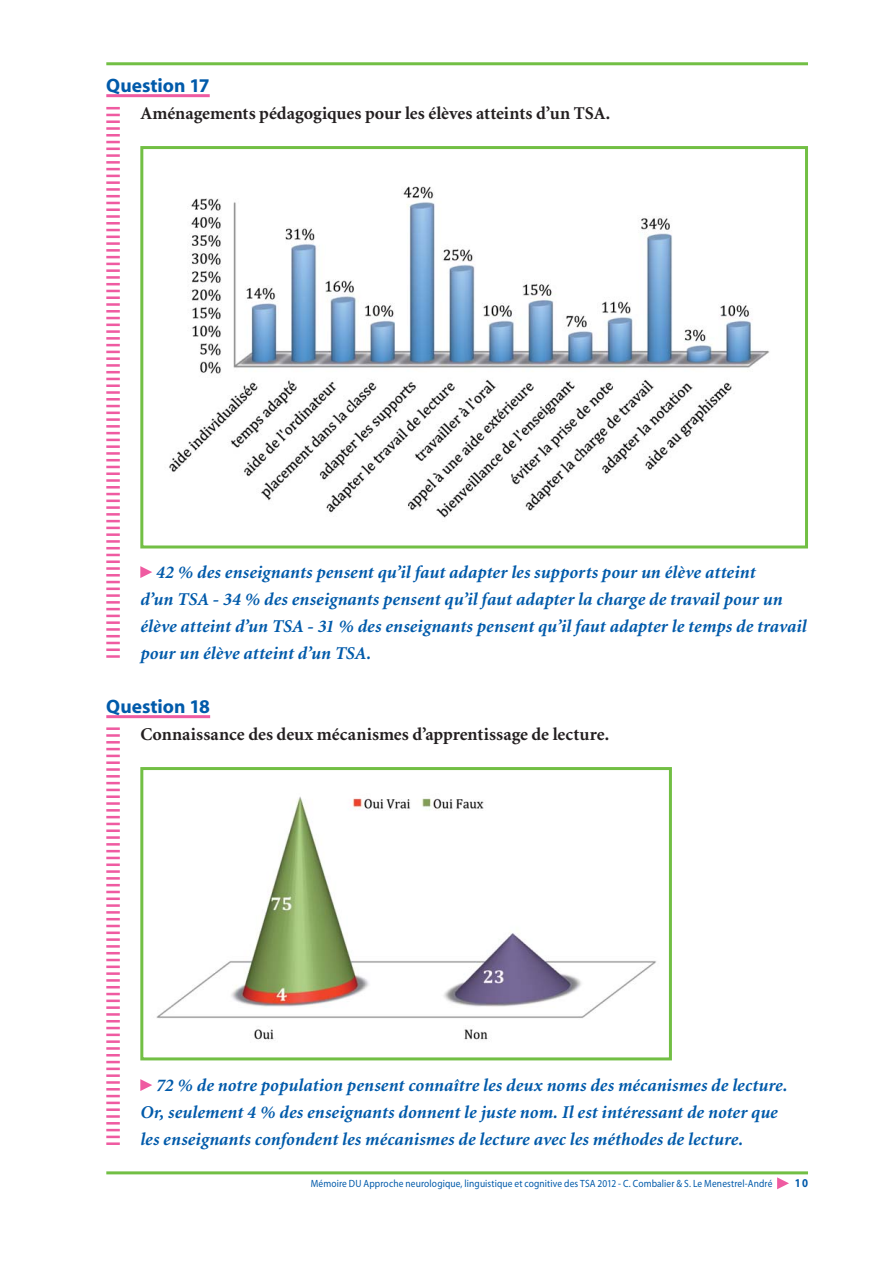
<style>
.page{position:relative;width:893px;height:1263px;background:#fff}
.page>*{position:absolute;margin:0;border:0;box-sizing:border-box;transform-origin:0 0}
.t1{font:700 19.5px "Myriad";color:#005aaa}
.t2{font:italic 700 18px/27px "Minion";color:#005aaa}
.t3{font:700 18px "Minion";color:#231f20}
.t4{font:700 12px "Myriad";color:#005aaa;scale:.9 1}
.t5{font:10.5px "Myriad";letter-spacing:.01em;color:#005aaa;scale:.9 1}
</style>
<div class="page">
<hr style="left:106px;top:1171px;width:702px;height:3px;background:#72bf44">
<svg style="left:777px;top:1177px;width:12px;height:12px"></svg>
<hr style="left:106px;top:62px;width:702px;height:3px;background:#72bf44">
<hr style="left:106px;top:94px;width:104px;height:3px;background:#ef5ba1">
<hr style="left:106px;top:715px;width:104px;height:3px;background:#ef5ba1">
<svg style="left:106px;top:107px;width:14px;height:9px"></svg>
<hr style="left:106px;top:120px;width:14px;height:3px;background:#ef5ba1">
<hr style="left:106px;top:127px;width:14px;height:3px;background:#ef5ba1">
<hr style="left:106px;top:134px;width:14px;height:3px;background:#ef5ba1">
<svg style="left:106px;top:141px;width:14px;height:9px"></svg>
<hr style="left:106px;top:154px;width:14px;height:3px;background:#ef5ba1">
<hr style="left:106px;top:161px;width:14px;height:3px;background:#ef5ba1">
<svg style="left:106px;top:168px;width:14px;height:9px"></svg>
<hr style="left:106px;top:181px;width:14px;height:3px;background:#ef5ba1">
<hr style="left:106px;top:188px;width:14px;height:3px;background:#ef5ba1">
<svg style="left:106px;top:195px;width:14px;height:9px"></svg>
<hr style="left:106px;top:208px;width:14px;height:3px;background:#ef5ba1">
<hr style="left:106px;top:215px;width:14px;height:3px;background:#ef5ba1">
<hr style="left:106px;top:222px;width:14px;height:3px;background:#ef5ba1">
<svg style="left:106px;top:229px;width:14px;height:9px"></svg>
<hr style="left:106px;top:242px;width:14px;height:3px;background:#ef5ba1">
<hr style="left:106px;top:249px;width:14px;height:3px;background:#ef5ba1">
<svg style="left:106px;top:256px;width:14px;height:9px"></svg>
<hr style="left:106px;top:269px;width:14px;height:3px;background:#ef5ba1">
<hr style="left:106px;top:276px;width:14px;height:3px;background:#ef5ba1">
<svg style="left:106px;top:283px;width:14px;height:9px"></svg>
<hr style="left:106px;top:296px;width:14px;height:3px;background:#ef5ba1">
<hr style="left:106px;top:303px;width:14px;height:3px;background:#ef5ba1">
<hr style="left:106px;top:310px;width:14px;height:3px;background:#ef5ba1">
<svg style="left:106px;top:317px;width:14px;height:9px"></svg>
<hr style="left:106px;top:330px;width:14px;height:3px;background:#ef5ba1">
<hr style="left:106px;top:337px;width:14px;height:3px;background:#ef5ba1">
<svg style="left:106px;top:344px;width:14px;height:9px"></svg>
<hr style="left:106px;top:357px;width:14px;height:3px;background:#ef5ba1">
<hr style="left:106px;top:364px;width:14px;height:3px;background:#ef5ba1">
<svg style="left:106px;top:371px;width:14px;height:9px"></svg>
<hr style="left:106px;top:384px;width:14px;height:3px;background:#ef5ba1">
<hr style="left:106px;top:391px;width:14px;height:3px;background:#ef5ba1">
<hr style="left:106px;top:398px;width:14px;height:3px;background:#ef5ba1">
<svg style="left:106px;top:405px;width:14px;height:9px"></svg>
<hr style="left:106px;top:418px;width:14px;height:3px;background:#ef5ba1">
<hr style="left:106px;top:425px;width:14px;height:3px;background:#ef5ba1">
<svg style="left:106px;top:432px;width:14px;height:9px"></svg>
<hr style="left:106px;top:445px;width:14px;height:3px;background:#ef5ba1">
<hr style="left:106px;top:452px;width:14px;height:3px;background:#ef5ba1">
<svg style="left:106px;top:459px;width:14px;height:9px"></svg>
<hr style="left:106px;top:472px;width:14px;height:3px;background:#ef5ba1">
<hr style="left:106px;top:479px;width:14px;height:3px;background:#ef5ba1">
<hr style="left:106px;top:486px;width:14px;height:3px;background:#ef5ba1">
<svg style="left:106px;top:493px;width:14px;height:9px"></svg>
<hr style="left:106px;top:506px;width:14px;height:3px;background:#ef5ba1">
<hr style="left:106px;top:513px;width:14px;height:3px;background:#ef5ba1">
<svg style="left:106px;top:520px;width:14px;height:9px"></svg>
<hr style="left:106px;top:533px;width:14px;height:3px;background:#ef5ba1">
<hr style="left:106px;top:540px;width:14px;height:3px;background:#ef5ba1">
<svg style="left:106px;top:547px;width:14px;height:9px"></svg>
<hr style="left:106px;top:560px;width:14px;height:3px;background:#ef5ba1">
<hr style="left:106px;top:567px;width:14px;height:3px;background:#ef5ba1">
<hr style="left:106px;top:574px;width:14px;height:3px;background:#ef5ba1">
<svg style="left:106px;top:581px;width:14px;height:9px"></svg>
<hr style="left:106px;top:594px;width:14px;height:3px;background:#ef5ba1">
<hr style="left:106px;top:601px;width:14px;height:3px;background:#ef5ba1">
<svg style="left:106px;top:608px;width:14px;height:9px"></svg>
<hr style="left:106px;top:621px;width:14px;height:3px;background:#ef5ba1">
<hr style="left:106px;top:628px;width:14px;height:3px;background:#ef5ba1">
<svg style="left:106px;top:635px;width:14px;height:9px"></svg>
<hr style="left:106px;top:648px;width:14px;height:3px;background:#ef5ba1">
<hr style="left:106px;top:655px;width:14px;height:3px;background:#ef5ba1">
<img style="left:169px;top:186px;width:601px;height:332px">
<div style="left:140px;top:146px;width:668px;height:403px;border:3px solid #72bf44"></div>
<svg style="left:140px;top:566px;width:12px;height:12px"></svg>
<hr style="left:106px;top:727px;width:14px;height:3px;background:#ef5ba1">
<hr style="left:106px;top:734px;width:14px;height:3px;background:#ef5ba1">
<hr style="left:106px;top:741px;width:14px;height:3px;background:#ef5ba1">
<svg style="left:106px;top:748px;width:14px;height:9px"></svg>
<hr style="left:106px;top:761px;width:14px;height:3px;background:#ef5ba1">
<hr style="left:106px;top:768px;width:14px;height:3px;background:#ef5ba1">
<hr style="left:106px;top:775px;width:14px;height:3px;background:#ef5ba1">
<svg style="left:106px;top:782px;width:14px;height:9px"></svg>
<hr style="left:106px;top:795px;width:14px;height:3px;background:#ef5ba1">
<hr style="left:106px;top:802px;width:14px;height:3px;background:#ef5ba1">
<hr style="left:106px;top:809px;width:14px;height:3px;background:#ef5ba1">
<svg style="left:106px;top:816px;width:14px;height:9px"></svg>
<hr style="left:106px;top:829px;width:14px;height:3px;background:#ef5ba1">
<hr style="left:106px;top:836px;width:14px;height:3px;background:#ef5ba1">
<hr style="left:106px;top:843px;width:14px;height:3px;background:#ef5ba1">
<svg style="left:106px;top:850px;width:14px;height:16px"></svg>
<hr style="left:106px;top:870px;width:14px;height:3px;background:#ef5ba1">
<hr style="left:106px;top:877px;width:14px;height:3px;background:#ef5ba1">
<svg style="left:106px;top:884px;width:14px;height:16px"></svg>
<hr style="left:106px;top:904px;width:14px;height:3px;background:#ef5ba1">
<hr style="left:106px;top:911px;width:14px;height:3px;background:#ef5ba1">
<svg style="left:106px;top:918px;width:14px;height:16px"></svg>
<hr style="left:106px;top:938px;width:14px;height:3px;background:#ef5ba1">
<hr style="left:106px;top:945px;width:14px;height:3px;background:#ef5ba1">
<svg style="left:106px;top:952px;width:14px;height:16px"></svg>
<hr style="left:106px;top:972px;width:14px;height:3px;background:#ef5ba1">
<hr style="left:106px;top:979px;width:14px;height:3px;background:#ef5ba1">
<svg style="left:106px;top:986px;width:14px;height:16px"></svg>
<hr style="left:106px;top:1006px;width:14px;height:3px;background:#ef5ba1">
<hr style="left:106px;top:1013px;width:14px;height:3px;background:#ef5ba1">
<hr style="left:106px;top:1020px;width:14px;height:3px;background:#ef5ba1">
<svg style="left:106px;top:1027px;width:14px;height:9px"></svg>
<hr style="left:106px;top:1040px;width:14px;height:3px;background:#ef5ba1">
<hr style="left:106px;top:1047px;width:14px;height:3px;background:#ef5ba1">
<hr style="left:106px;top:1054px;width:14px;height:3px;background:#ef5ba1">
<svg style="left:106px;top:1061px;width:14px;height:9px"></svg>
<hr style="left:106px;top:1074px;width:14px;height:3px;background:#ef5ba1">
<hr style="left:106px;top:1081px;width:14px;height:3px;background:#ef5ba1">
<hr style="left:106px;top:1088px;width:14px;height:3px;background:#ef5ba1">
<svg style="left:106px;top:1095px;width:14px;height:9px"></svg>
<hr style="left:106px;top:1108px;width:14px;height:3px;background:#ef5ba1">
<hr style="left:106px;top:1115px;width:14px;height:3px;background:#ef5ba1">
<hr style="left:106px;top:1122px;width:14px;height:3px;background:#ef5ba1">
<svg style="left:106px;top:1129px;width:14px;height:9px"></svg>
<hr style="left:106px;top:1142px;width:14px;height:3px;background:#ef5ba1">
<img style="left:156px;top:796px;width:500px;height:244px">
<div style="left:140px;top:767px;width:532px;height:293px;border:3px solid #72bf44"></div>
<svg style="left:140px;top:1079px;width:12px;height:12px"></svg>
<p class="t1" style="left:106px;top:78px;width:105px">Question 17</p>
<p class="t3" style="left:140px;top:106px;width:471px">Aménagements pédagogiques pour les élèves atteints d’un TSA.</p>
<p class="t2" style="left:140px;top:560px;width:668px;text-indent:16px">42 % des enseignants pensent qu’il faut adapter les supports pour un élève atteint<br>d’un TSA - 34 % des enseignants pensent qu’il faut adapter la charge de travail pour un élève atteint d’un TSA - 31 % des enseignants pensent qu’il faut adapter le temps de travail pour un élève atteint d’un TSA.</p>
<p class="t1" style="left:106px;top:699px;width:105px">Question 18</p>
<p class="t3" style="left:140px;top:727px;width:470px">Connaissance des deux mécanismes d’apprentissage de lecture.</p>
<p class="t2" style="left:140px;top:1073px;width:648px;text-indent:16px">72 % de notre population pensent connaître les deux noms des mécanismes de lecture.<br>Or, seulement 4 % des enseignants donnent le juste nom. Il est intéressant de noter que les enseignants confondent les mécanismes de lecture avec les méthodes de lecture.</p>
<p class="t5" style="left:311px;top:1180px;width:515px">Mémoire DU Approche neurologique, linguistique et cognitive des TSA 2012 - C. Combalier &amp; S. Le Menestrel-André</p>
<p class="t4" style="left:795px;top:1179px;width:16px">10</p>
</div>
